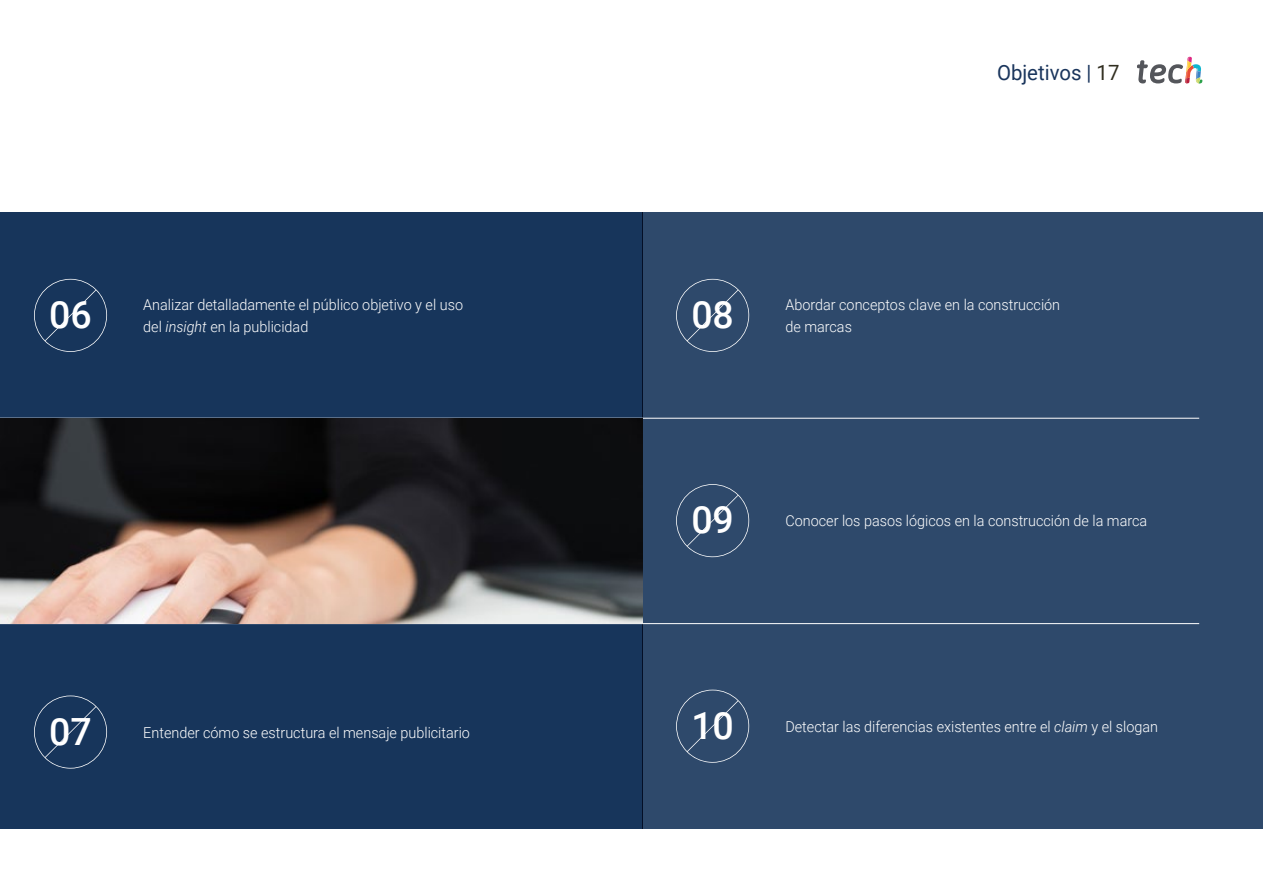
<style>
.page{position:relative;width:1263px;height:893px;background:#fff}
.page>*{position:absolute;margin:0;border:0;box-sizing:border-box;transform-origin:0 0}
.t1{font:500 37.5px "Roboto";color:#fff}
.t2{font:21px "Roboto";color:#1a355c}
.t3{font:300 15px/22.5px "Roboto";color:#fff;scale:.96 1}
.s1{font-style:italic}
.s2{color:#312e20}
</style>
<div class="page">
<svg style="left:1137px;top:57px;width:65px;height:27px"></svg>
<div style="left:0;top:213px;width:642px;height:616px;background:#17355b"></div>
<div style="left:642px;top:213px;width:621px;height:616px;background:#2e496b"></div>
<svg style="left:34px;top:279px;width:73px;height:73px"></svg>
<svg style="left:34px;top:695px;width:73px;height:74px"></svg>
<svg style="left:676px;top:279px;width:73px;height:73px"></svg>
<hr style="left:0;top:418px;width:1199px;height:1px;background:#fff">
<hr style="left:0;top:623px;width:1199px;height:1px;background:#fff">
<img style="left:0;top:418px;width:642px;height:206px">
<svg style="left:676px;top:484px;width:73px;height:73px"></svg>
<svg style="left:676px;top:690px;width:73px;height:73px"></svg>
<h1 class="t1" style="left:49px;top:288px;width:44px">06</h1>
<p class="t3" style="left:143px;top:293px;width:335px">Analizar detalladamente el público objetivo y el uso del <span class="s1">insight</span> en la publicidad</p>
<h1 class="t1" style="left:49px;top:705px;width:44px">07</h1>
<p class="t3" style="left:143px;top:720px;width:342px">Entender cómo se estructura el mensaje publicitario</p>
<h2 class="t2" style="left:997px;top:57px;width:124px">Objetivos | <span class="s2">17</span></h2>
<h1 class="t1" style="left:691px;top:288px;width:44px">08</h1>
<p class="t3" style="left:785px;top:293px;width:288px">Abordar conceptos clave en la construcción</p>
<p class="t3" style="left:785px;top:315px;width:71px">de marcas</p>
<h1 class="t1" style="left:691px;top:494px;width:44px">09</h1>
<p class="t3" style="left:785px;top:509px;width:378px">Conocer los pasos lógicos en la construcción de la marca</p>
<h1 class="t1" style="left:691px;top:699px;width:44px">10</h1>
<p class="t3" style="left:785px;top:715px;width:390px">Detectar las diferencias existentes entre el <span class="s1">claim</span> y el slogan</p>
</div>
